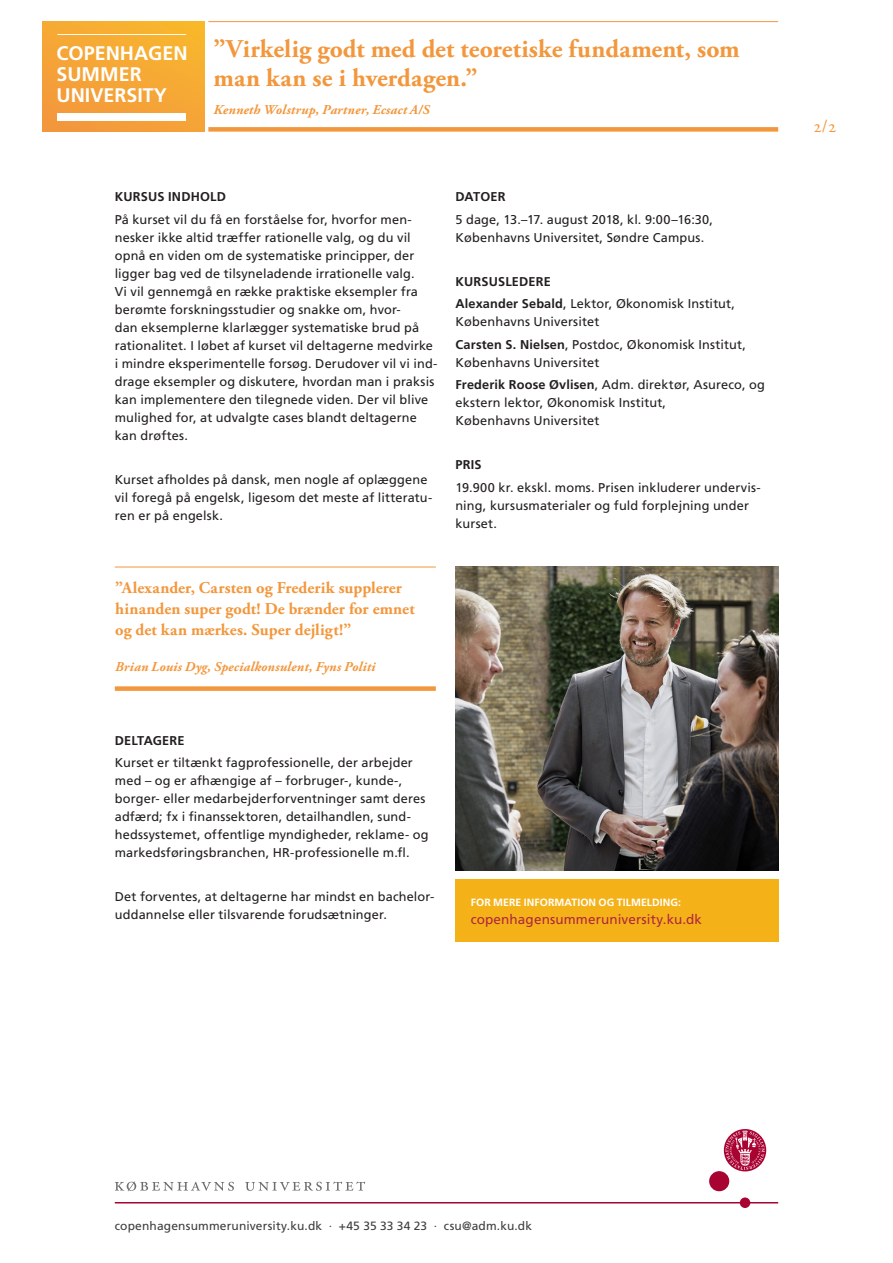
<style>
.page{position:relative;width:893px;height:1263px;background:#fff}
.page>*{position:absolute;margin:0;border:0;box-sizing:border-box;transform-origin:0 0}
.t1{font:700 25.5px/28.5px "Adobe Garamond Pro";letter-spacing:.005em;color:#f3973c}
.t2{font:700 19.65px/21.3px "Frutiger";color:#fff}
.t3{font:18px "Adobe Garamond Pro";color:#f3973c}
.t4{font:700 16.5px/21px "Adobe Garamond Pro";letter-spacing:.005em;color:#f3973c}
.t5{font:italic 700 13.5px "Adobe Garamond Pro";letter-spacing:.015em;color:#f3973c}
.t6{font:13.5px "Frutiger";letter-spacing:.01em;color:#b0273f}
.brød{font:12.75px/18px "Frutiger";letter-spacing:.01em;color:#231f20}
.brød-2{font:700 12.75px "Frutiger";letter-spacing:.015em;color:#231f20}
.t7{font:12px "Frutiger";letter-spacing:.015em;color:#3e3e3f}
.t8{font:700 10.5px "Frutiger";letter-spacing:.005em;color:#fff}
.s1{font-weight:700}
</style>
<div class="page">
<div style="left:43px;top:21px;width:161px;height:111px;background:linear-gradient(to right,#f4a03a,#f7af31)"></div>
<div style="left:58px;top:113px;width:128px;height:7px;background:#fff"></div>
<hr style="left:57px;top:34px;width:129px;height:1px;background:#fff">
<hr style="left:208px;top:21px;width:570px;height:1px;background:#f3973c">
<div style="left:208px;top:127px;width:570px;height:5px;background:#f3973c"></div>
<hr style="left:115px;top:567px;width:321px;height:1px;background:#f3973c">
<div style="left:115px;top:686px;width:321px;height:5px;background:#f3973c"></div>
<img style="left:455px;top:567px;width:324px;height:304px">
<div style="left:455px;top:879px;width:324px;height:63px;background:#f5b218"></div>
<svg style="left:724px;top:1129px;width:42px;height:42px"></svg>
<div style="left:709px;top:1171px;width:20px;height:20px;background:#a90332;border-radius:50%"></div>
<div style="left:740px;top:1197px;width:10px;height:11px;background:#a90332;border-radius:50%"></div>
<svg style="left:725px;top:1130px;width:40px;height:40px"></svg>
<hr style="left:115px;top:1202px;width:663px;height:1px;background:#a90332">
<svg style="left:115px;top:1181px;width:119px;height:10px"></svg>
<svg style="left:245px;top:1181px;width:120px;height:10px"></svg>
<p class="t2" style="left:56px;top:42px;width:133px">COPENHAGEN<br>SUMMER<br>UNIVERSITY</p>
<p class="t1" style="left:213px;top:35px;width:528px">”Virkelig godt med det teoretiske fundament, som man kan se i hverdagen.”</p>
<p class="t5" style="left:213px;top:102px;width:218px">Kenneth Wolstrup, Partner, Ecsact A/S</p>
<p class="brød-2" style="left:115px;top:189px;width:113px">KURSUS INDHOLD</p>
<p class="brød" style="left:115px;top:210px;width:324px">På kurset vil du få en forståelse for, hvorfor men&shy;nesker ikke altid træffer rationelle valg, og du vil opnå en viden om de systematiske principper, der ligger bag ved de tilsyneladende irrationelle valg.<br>Vi vil gennemgå en række praktiske eksempler fra berømte forskningsstudier og snakke om, hvor-<br>dan eksemplerne klarlægger systematiske brud på rationalitet. I løbet af kurset vil deltagerne medvirke i mindre eksperimentelle forsøg. Derudover vil vi ind&shy;drage eksempler og diskutere, hvordan man i praksis kan implementere den tilegnede viden. Der vil blive mulighed for, at udvalgte cases blandt deltagerne kan drøftes.</p>
<p class="brød" style="left:115px;top:470px;width:319px">Kurset afholdes på dansk, men nogle af oplæggene vil foregå på engelsk, ligesom det meste af litteratu&shy;ren er på engelsk.</p>
<p class="brød-2" style="left:455px;top:189px;width:52px">DATOER</p>
<p class="brød" style="left:455px;top:210px;width:259px">5 dage, 13.–17. august 2018, kl. 9:00–16:30,<br>Københavns Universitet, Søndre Campus.</p>
<p class="brød-2" style="left:455px;top:274px;width:97px">KURSUSLEDERE</p>
<p class="brød" style="left:455px;top:295px;width:281px"><span class="s1">Alexander Sebald</span>, Lektor, Økonomisk Institut,<br>Københavns Universitet</p>
<p class="brød" style="left:455px;top:335px;width:292px"><span class="s1">Carsten S. Nielsen</span>, Postdoc, Økonomisk Institut,<br>Københavns Universitet</p>
<p class="brød" style="left:455px;top:375px;width:311px"><span class="s1">Frederik Roose Øvlisen</span>, Adm. direktør, Asureco, og ekstern lektor, Økonomisk Institut,<br>Københavns Universitet</p>
<p class="brød-2" style="left:455px;top:457px;width:28px">PRIS</p>
<p class="brød" style="left:455px;top:478px;width:307px">19.900 kr. ekskl. moms. Prisen inkluderer undervis&shy;ning, kursusmaterialer og fuld forplejning under kurset.</p>
<p class="t4" style="left:115px;top:577px;width:301px">”Alexander, Carsten og Frederik supplerer hinanden super godt! De brænder for emnet og det kan mærkes. Super dejligt!”</p>
<p class="t5" style="left:115px;top:659px;width:262px">Brian Louis Dyg, Specialkonsulent, Fyns Politi</p>
<p class="brød-2" style="left:115px;top:733px;width:71px">DELTAGERE</p>
<p class="brød" style="left:115px;top:753px;width:315px">Kurset er tiltænkt fagprofessionelle, der arbejder med – og er afhængige af – forbruger-, kunde-, borger- eller medarbejderforventninger samt deres adfærd; fx i finanssektoren, detailhandlen, sund&shy;hedssystemet, offentlige myndigheder, reklame- og markedsføringsbranchen, HR-professionelle m.fl.</p>
<p class="brød" style="left:115px;top:888px;width:321px">Det forventes, at deltagerne har mindst en bachelor&shy;uddannelse eller tilsvarende forudsætninger.</p>
<p class="t8" style="left:471px;top:897px;width:212px">FOR MERE INFORMATION OG TILMELDING:</p>
<p class="t6" style="left:471px;top:912px;width:233px">copenhagensummeruniversity.ku.dk</p>
<p class="t3" style="left:813px;top:116px;width:25px">2/2</p>
<p class="t7" style="left:115px;top:1218px;width:419px">copenhagensummeruniversity.ku.dk · +45 35 33 34 23 · csu@adm.ku.dk</p>
</div>
